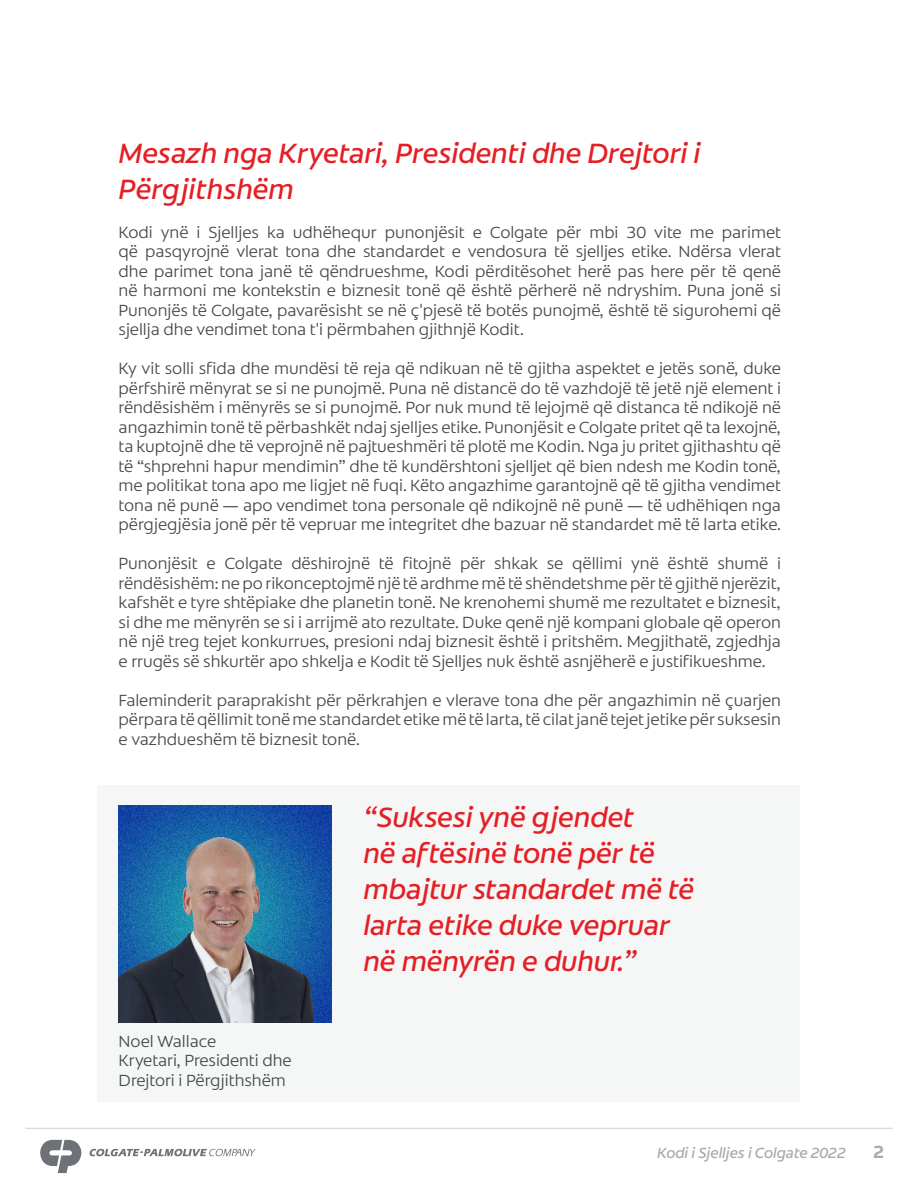
<style>
.page{position:relative;width:918px;height:1188px;background:#fff}
.page>*{position:absolute;margin:0;border:0;box-sizing:border-box;transform-origin:0 0}
.t1{font:italic 28.5px/36px "Colgate Ready";color:#e41f25}
.t2{font:700 18px "Colgate Ready";color:#a8a9ad}
.t3{font:300 16.5px/19.5px "Colgate Ready";color:#44484c;text-align:justify}
.t4{font:italic 15px "Colgate Ready";color:#a8a9ad}
</style>
<div class="page">
<hr style="left:25px;top:1128px;width:868px;height:1px;background:#d1d2d4">
<svg style="left:40px;top:1140px;width:42px;height:33px"></svg>
<svg style="left:89px;top:1149px;width:167px;height:7px"></svg>
<div style="left:97px;top:785px;width:702px;height:317px;background:#f5f6f6"></div>
<img style="left:119px;top:806px;width:212px;height:216px">
<p class="t1" style="left:119px;top:135px;width:583px">Mesazh nga Kryetari, Presidenti dhe Drejtori i<br>Përgjithshëm</p>
<p class="t3" style="left:119px;top:222px;width:664px">Kodi ynë i Sjelljes ka udhëhequr punonjësit e Colgate për mbi 30 vite me parimet që pasqyrojnë vlerat tona dhe standardet e vendosura të sjelljes etike. Ndërsa vlerat dhe parimet tona janë të qëndrueshme, Kodi përditësohet herë pas here për të qenë në harmoni me kontekstin e biznesit tonë që është përherë në ndryshim. Puna jonë si Punonjës të Colgate, pavarësisht se në ç'pjesë të botës punojmë, është të sigurohemi që sjellja dhe vendimet tona t'i përmbahen gjithnjë Kodit.</p>
<p class="t3" style="left:119px;top:359px;width:664px">Ky vit solli sfida dhe mundësi të reja që ndikuan në të gjitha aspektet e jetës sonë, duke përfshirë mënyrat se si ne punojmë. Puna në distancë do të vazhdojë të jetë një element i rëndësishëm i mënyrës se si punojmë. Por nuk mund të lejojmë që distanca të ndikojë në angazhimin tonë të përbashkët ndaj sjelljes etike. Punonjësit e Colgate pritet që ta lexojnë, ta kuptojnë dhe të veprojnë në pajtueshmëri të plotë me Kodin. Nga ju pritet gjithashtu që të “shprehni hapur mendimin” dhe të kundërshtoni sjelljet që bien ndesh me Kodin tonë, me politikat tona apo me ligjet në fuqi. Këto angazhime garantojnë që të gjitha vendimet tona në punë — apo vendimet tona personale që ndikojnë në punë — të udhëhiqen nga përgjegjësia jonë për të vepruar me integritet dhe bazuar në standardet më të larta etike.</p>
<p class="t3" style="left:119px;top:554px;width:664px">Punonjësit e Colgate dëshirojnë të fitojnë për shkak se qëllimi ynë është shumë i rëndësishëm: ne po rikonceptojmë një të ardhme më të shëndetshme për të gjithë njerëzit, kafshët e tyre shtëpiake dhe planetin tonë. Ne krenohemi shumë me rezultatet e biznesit, si dhe me mënyrën se si i arrijmë ato rezultate. Duke qenë një kompani globale që operon në një treg tejet konkurrues, presioni ndaj biznesit është i pritshëm. Megjithatë, zgjedhja e rrugës së shkurtër apo shkelja e Kodit të Sjelljes nuk është asnjëherë e justifikueshme.</p>
<p class="t3" style="left:119px;top:690px;width:664px">Faleminderit paraprakisht për përkrahjen e vlerave tona dhe për angazhimin në çuarjen përpara të qëllimit tonë me standardet etike më të larta, të cilat janë tejet jetike për suksesin e vazhdueshëm të biznesit tonë.</p>
<p class="t3" style="left:119px;top:1031px;width:99px">Noel Wallace</p>
<p class="t3" style="left:119px;top:1051px;width:175px">Kryetari, Presidenti dhe<br>Drejtori i Përgjithshëm</p>
<p class="t1" style="left:363px;top:799px;width:332px">“Suksesi ynë gjendet<br>në aftësinë tonë për të mbajtur standardet më të larta etike duke vepruar në mënyrën e duhur.”</p>
<p class="t4" style="left:657px;top:1143px;width:190px">Kodi i Sjelljes i Colgate 2022</p>
<p class="t2" style="left:873px;top:1138px;width:13px">2</p>
</div>
